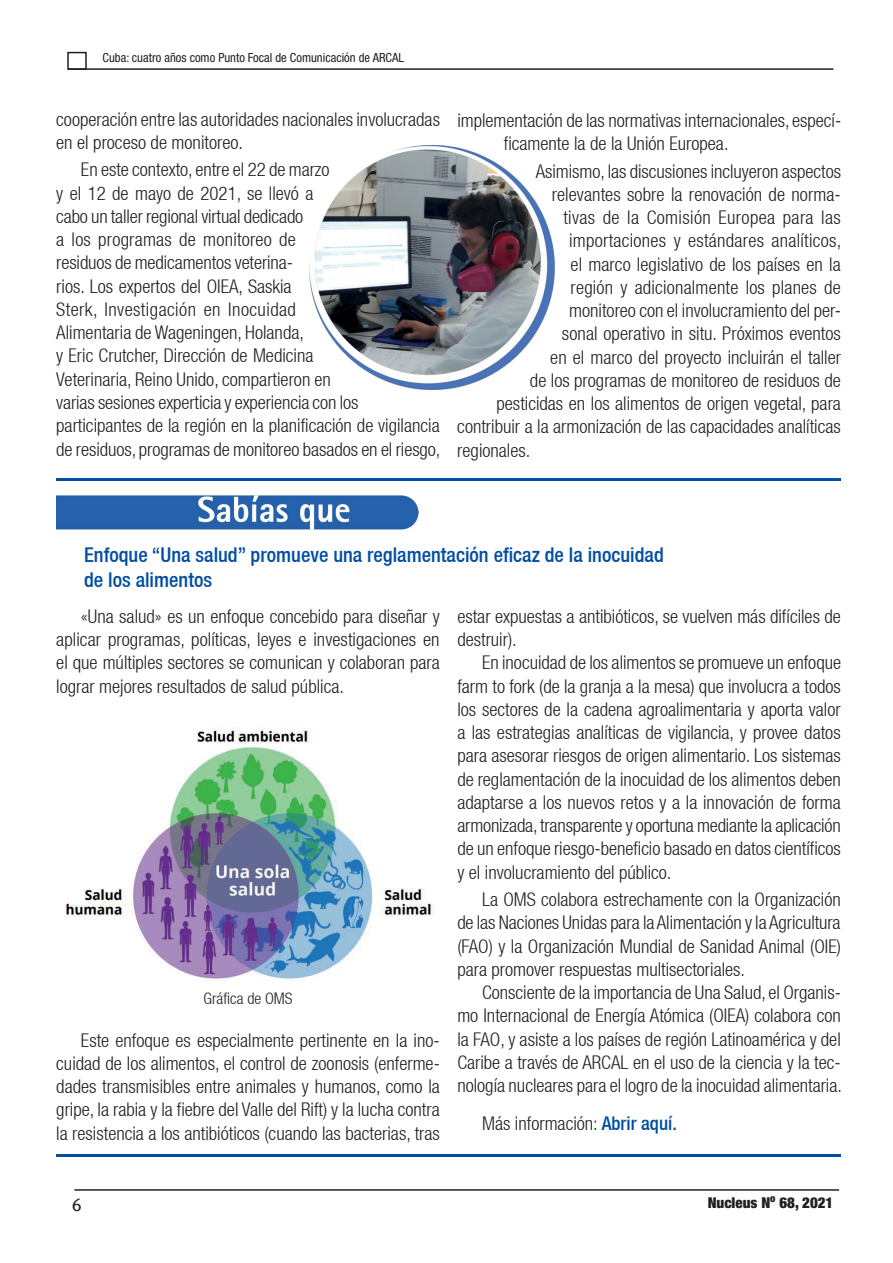
<style>
.page{position:relative;width:893px;height:1263px;background:#fff}
.page>*{position:absolute;margin:0;border:0;box-sizing:border-box;transform-origin:0 0}
.t1{font:500 condensed 20.4px/24.5px "Helvetica Neue LT";color:#034ea2}
.t2{font:300 condensed 18.9px/23.2px "Helvetica Neue LT";color:#231f20;text-align:justify}
.t3{font:300 condensed 18.9px "Helvetica Neue LT";letter-spacing:.02em;color:#231f20}
.t4{font:18px "Meta";color:#231f20}
.t5{font:300 condensed 16.05px "Helvetica Neue LT";color:#231f20}
.t6{font:900 condensed 15px "Helvetica Neue LT Std";color:#231f20}
.t7{font:condensed 12.6px "Helvetica Neue LT Std";color:#231f20}
.s1{font-weight:500;color:#034ea2}
</style>
<div class="page">
<hr style="left:74px;top:1189px;width:765px;height:2px;background:#231f20">
<div style="left:67px;top:52px;width:20px;height:18px;border:2px solid #231f20"></div>
<hr style="left:68px;top:68px;width:765px;height:2px;background:#231f20">
<img style="left:309px;top:145px;width:245px;height:245px">
<img style="left:56px;top:496px;width:363px;height:33px">
<hr style="left:56px;top:1154px;width:785px;height:3px;background:#034ea2">
<img style="left:64px;top:727px;width:370px;height:254px">
<hr style="left:56px;top:478px;width:785px;height:2px;background:#034ea2">
<p class="t7" style="left:103px;top:50px;width:303px">Cuba: cuatro años como Punto Focal de Comunicación de ARCAL</p>
<p class="t2" style="left:56px;top:107px;width:385px">cooperación entre las autoridades nacionales involucradas en el proceso de monitoreo.</p>
<p class="t2" style="left:56px;top:158px;width:386px;text-align:left;text-indent:25px">En este contexto, entre el 22 de marzo<br>y el 12 de mayo de 2021, se llevó a<br>cabo un taller regional virtual dedicado<br>a los programas de monitoreo de<br>residuos de medicamentos veterina-<br>rios. Los expertos del OIEA, Saskia<br>Sterk, Investigación en Inocuidad<br>Alimentaria de Wageningen, Holanda,<br>y Eric Crutcher, Dirección de Medicina<br>Veterinaria, Reino Unido, compartieron en<br>varias sesiones experticia y experiencia con los participantes de la región en la planificación de vigilancia de residuos, programas de monitoreo basados en el riesgo,</p>
<p class="t2" style="left:504px;top:108px;width:339px;text-indent:-46px">implementación de las normativas internacionales, especí&shy;ficamente la de la Unión Europea.</p>
<p class="t2" style="left:536px;top:159px;width:307px">Asimismo, las discusiones incluyeron aspectos</p>
<p class="t2" style="left:552px;top:182px;width:291px">relevantes sobre la renovación de norma-</p>
<p class="t3" style="left:563px;top:206px;width:279px">tivas de la Comisión Europea para las</p>
<p class="t2" style="left:569px;top:229px;width:274px">importaciones y estándares analíticos,</p>
<p class="t2" style="left:571px;top:252px;width:272px">el marco legislativo de los países en la</p>
<p class="t2" style="left:571px;top:275px;width:272px">región y adicionalmente los planes de</p>
<p class="t2" style="left:569px;top:299px;width:273px">monitoreo con el involucramiento del per-</p>
<p class="t2" style="left:562px;top:322px;width:280px">sonal operativo in situ. Próximos eventos</p>
<p class="t2" style="left:550px;top:345px;width:292px">en el marco del proyecto incluirán el taller</p>
<p class="t2" style="left:530px;top:368px;width:312px">de los programas de monitoreo de residuos de</p>
<p class="t2" style="left:497px;top:392px;width:346px">pesticidas en los alimentos de origen vegetal, para</p>
<p class="t2" style="left:457px;top:415px;width:385px">contribuir a la armonización de las capacidades analíticas</p>
<p class="t2" style="left:457px;top:438px;width:75px">regionales.</p>
<p class="t1" style="left:84px;top:543px;width:581px">Enfoque “Una salud” promueve una reglamentación eficaz de la inocuidad de los alimentos</p>
<p class="t2" style="left:56px;top:604px;width:385px;text-indent:25px">«Una salud» es un enfoque concebido para diseñar y aplicar programas, políticas, leyes e investigaciones en el que múltiples sectores se comunican y colaboran para lograr mejores resultados de salud pública.</p>
<p class="t5" style="left:204px;top:989px;width:91px">Gráfica de OMS</p>
<p class="t2" style="left:56px;top:1028px;width:385px;text-indent:25px">Este enfoque es especialmente pertinente en la ino&shy;cuidad de los alimentos, el control de zoonosis (enferme&shy;dades transmisibles entre animales y humanos, como la gripe, la rabia y la fiebre del Valle del Rift) y la lucha contra la resistencia a los antibióticos (cuando las bacterias, tras</p>
<p class="t2" style="left:457px;top:604px;width:385px">estar expuestas a antibióticos, se vuelven más difíciles de destruir).</p>
<p class="t2" style="left:457px;top:651px;width:385px;text-indent:25px">En inocuidad de los alimentos se promueve un enfoque farm to fork (de la granja a la mesa) que involucra a todos los sectores de la cadena agroalimentaria y aporta valor a las estrategias analíticas de vigilancia, y provee datos para asesorar riesgos de origen alimentario. Los sistemas de reglamentación de la inocuidad de los alimentos deben adaptarse a los nuevos retos y a la innovación de forma armonizada, transparente y oportuna mediante la aplicación de un enfoque riesgo-beneficio basado en datos científicos y el involucramiento del público.</p>
<p class="t2" style="left:457px;top:888px;width:385px;text-indent:25px">La OMS colabora estrechamente con la Organización de las Naciones Unidas para la Alimentación y la Agricultura (FAO) y la Organización Mundial de Sanidad Animal (OIE) para promover respuestas multisectoriales.</p>
<p class="t2" style="left:457px;top:981px;width:386px;text-indent:25px">Consciente de la importancia de Una Salud, el Organis&shy;mo Internacional de Energía Atómica (OIEA) colabora con la FAO, y asiste a los países de región Latinoamérica y del Caribe a través de ARCAL en el uso de la ciencia y la tec&shy;nología nucleares para el logro de la inocuidad alimentaria.</p>
<p class="t2" style="left:482px;top:1111px;width:196px">Más información: <span class="s1">Abrir aquí.</span></p>
<p class="t4" style="left:72px;top:1194px;width:12px">6</p>
<p class="t6" style="left:708px;top:1193px;width:127px">Nucleus N<sup>o</sup> 68, 2021</p>
</div>
